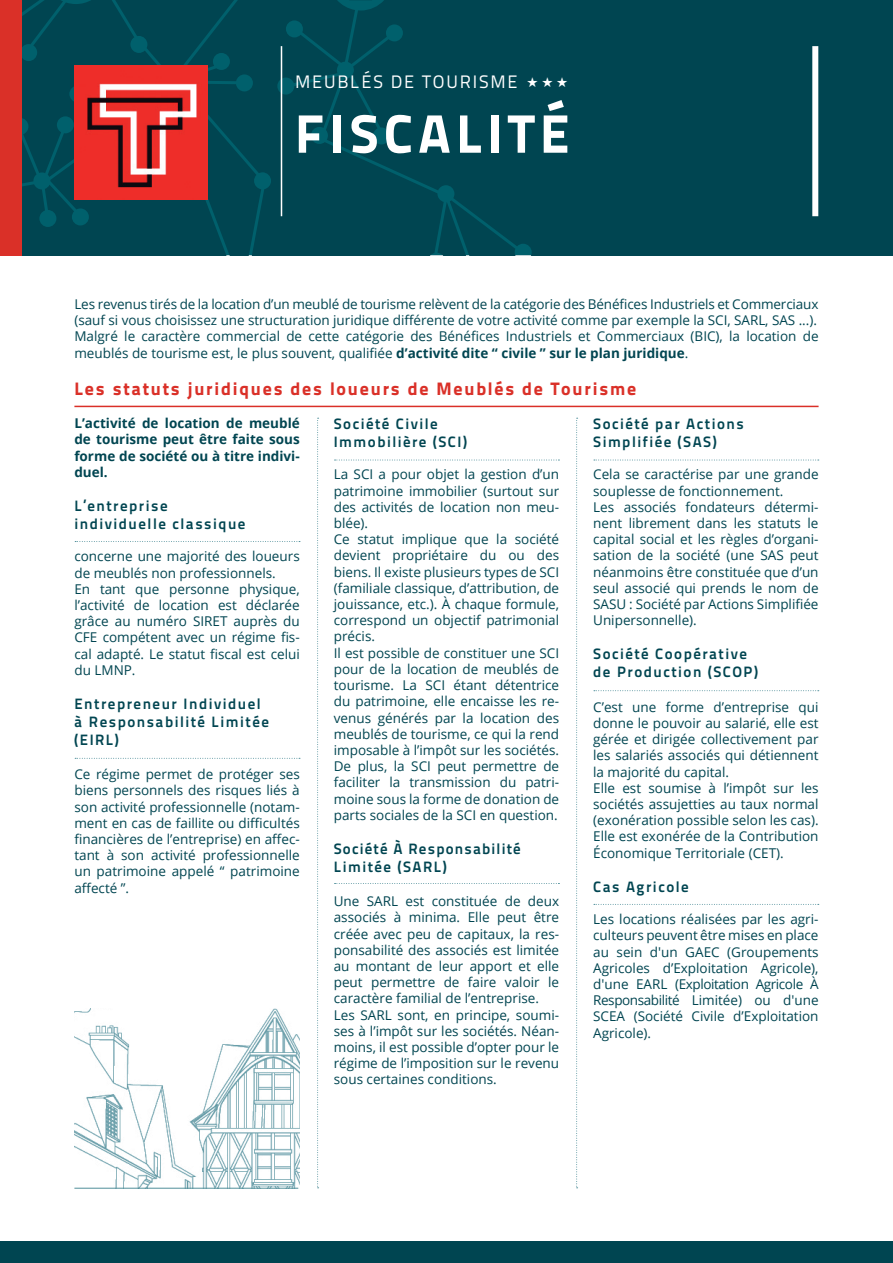
<style>
.page{position:relative;width:893px;height:1263px;background:#fff}
.page>*{position:absolute;margin:0;border:0;box-sizing:border-box;transform-origin:0 0}
.t1{font:800 54px "Titillium Text 22 L";letter-spacing:.1em;color:#fff}
.t2{font:800 18px "Titillium Text 22 L";letter-spacing:.1em;color:#da3028}
.t3{font:18px "Titillium Text 22 L";letter-spacing:.1em;color:#fff}
.t4{font:700 15px/18px "Titillium Text 22 L";letter-spacing:.1em;color:#004551}
.t5{font:700 15px/18px "Titillium Text 22 L";letter-spacing:.08em;color:#004551}
.t6{font:13.5px/16.2px "Open Sans";color:#004551}
.t7{font:700 13.5px/16.2px "Open Sans";color:#004551;text-align:justify}
.s1{font-weight:700}
</style>
<div class="page">
<div style="left:0;top:0;width:893px;height:255px;background:#004551"></div>
<svg style="left:0;top:255px;width:531px;height:206px"></svg>
<svg style="left:21px;top:0;width:511px;height:255px"></svg>
<div style="left:0;top:0;width:21px;height:255px;background:#da3028"></div>
<hr style="left:74px;top:406px;width:745px;height:1px;background:#da3028">
<hr style="left:281px;top:46px;width:1px;height:170px;background:#fff">
<div style="left:812px;top:46px;width:6px;height:170px;background:#fff"></div>
<svg style="left:75px;top:758px;width:225px;height:1px"></svg>
<svg style="left:75px;top:541px;width:225px;height:1px"></svg>
<svg style="left:317px;top:418px;width:2px;height:770px"></svg>
<svg style="left:576px;top:418px;width:2px;height:770px"></svg>
<svg style="left:594px;top:460px;width:225px;height:1px"></svg>
<svg style="left:594px;top:690px;width:225px;height:1px"></svg>
<svg style="left:594px;top:904px;width:225px;height:1px"></svg>
<svg style="left:335px;top:460px;width:224px;height:1px"></svg>
<svg style="left:335px;top:883px;width:224px;height:1px"></svg>
<div style="left:0;top:1242px;width:893px;height:21px;background:#004551"></div>
<img style="left:74px;top:66px;width:134px;height:133px">
<img style="left:74px;top:1008px;width:226px;height:180px">
<hr style="left:74px;top:1188px;width:224px;height:1px;background:#508f9a">
<svg style="left:527px;top:77px;width:5px;height:10px"></svg>
<h2 class="t3" style="left:295px;top:68px;width:224px">MEUBLÉS DE TOURISME</h2>
<h1 class="t1" style="left:295px;top:91px;width:277px">FISCALITÉ</h1>
<p class="t6" style="left:74px;top:296px;width:746px">Les revenus tirés de la location d’un meublé de tourisme relèvent de la catégorie des Bénéfices Industriels et Commerciaux (sauf si vous choisissez une structuration juridique différente de votre activité comme par exemple la SCI, SARL, SAS ...).<br>Malgré le caractère commercial de cette catégorie des Bénéfices Industriels et Commerciaux (BIC), la location de meublés de tourisme est, le plus souvent, qualifiée <span class="s1">d’activité dite “ civile ” sur le plan juridique</span>.</p>
<h2 class="t2" style="left:74px;top:375px;width:563px">Les statuts juridiques des loueurs de Meublés de Tourisme</h2>
<p class="t7" style="left:74px;top:415px;width:227px">L’activité de location de meublé de tourisme peut être faite sous forme de société ou à titre indivi&shy;duel.</p>
<p class="t4" style="left:74px;top:496px;width:173px">L’entreprise individuelle classique</p>
<p class="t6" style="left:74px;top:548px;width:227px">concerne une majorité des loueurs de meublés non professionnels.<br>En tant que personne physique, l’activité de location est déclarée grâce au numéro SIRET auprès du<br>CFE compétent avec un régime fis&shy;cal adapté. Le statut fiscal est celui du LMNP.</p>
<p class="t4" style="left:74px;top:694px;width:196px">Entrepreneur Individuel à Responsabilité Limitée (EIRL)</p>
<p class="t6" style="left:74px;top:766px;width:227px;text-align:justify">Ce régime permet de protéger ses biens personnels des risques liés à son activité professionnelle (notam&shy;ment en cas de faillite ou difficultés financières de l’entreprise) en affec&shy;tant à son activité professionnelle un patrimoine appelé “ patrimoine affecté ”.</p>
<p class="t4" style="left:334px;top:414px;width:135px">Société Civile<br>Immobilière (SCI)</p>
<p class="t6" style="left:334px;top:466px;width:227px">La SCI a pour objet la gestion d’un patrimoine immobilier (surtout sur des activités de location non meu&shy;blée).<br>Ce statut implique que la société devient propriétaire du ou des biens. Il existe plusieurs types de SCI (familiale classique, d’attribution, de jouissance, etc.). À chaque formule, correspond un objectif patrimonial précis.<br>Il est possible de constituer une SCI pour de la location de meublés de tourisme. La SCI étant détentrice du patrimoine, elle encaisse les re&shy;venus générés par la location des meublés de tourisme, ce qui la rend imposable à l’impôt sur les sociétés.<br>De plus, la SCI peut permettre de faciliter la transmission du patri&shy;moine sous la forme de donation de parts sociales de la SCI en question.</p>
<p class="t5" style="left:334px;top:839px;width:188px">Société À Responsabilité<br>Limitée (SARL)</p>
<p class="t6" style="left:334px;top:893px;width:227px">Une SARL est constituée de deux associés à minima. Elle peut être créée avec peu de capitaux, la res&shy;ponsabilité des associés est limitée au montant de leur apport et elle peut permettre de faire valoir le caractère familial de l’entreprise.<br>Les SARL sont, en principe, soumi&shy;ses à l’impôt sur les sociétés. Néan&shy;moins, il est possible d’opter pour le régime de l’imposition sur le revenu sous certaines conditions.</p>
<p class="t4" style="left:593px;top:414px;width:152px">Société par Actions<br>Simplifiée (SAS)</p>
<p class="t6" style="left:593px;top:466px;width:227px">Cela se caractérise par une grande souplesse de fonctionnement.<br>Les associés fondateurs détermi&shy;nent librement dans les statuts le capital social et les règles d’organi&shy;sation de la société (une SAS peut néanmoins être constituée que d’un seul associé qui prends le nom de<br>SASU : Société par Actions Simplifiée<br>Unipersonnelle).</p>
<p class="t4" style="left:593px;top:644px;width:166px">Société Coopérative de Production (SCOP)</p>
<p class="t6" style="left:593px;top:698px;width:227px">C’est une forme d’entreprise qui donne le pouvoir au salarié, elle est gérée et dirigée collectivement par les salariés associés qui détiennent la majorité du capital.<br>Elle est soumise à l’impôt sur les sociétés assujetties au taux normal (exonération possible selon les cas).<br>Elle est exonérée de la Contribution Économique Territoriale (CET).</p>
<p class="t4" style="left:593px;top:876px;width:97px">Cas Agricole</p>
<p class="t6" style="left:593px;top:911px;width:227px;text-align:justify">Les locations réalisées par les agri&shy;culteurs peuvent être mises en place au sein d'un GAEC (Groupements Agricoles d’Exploitation Agricole), d'une EARL (Exploitation Agricole À Responsabilité Limitée) ou d'une SCEA (Société Civile d’Exploitation Agricole).</p>
</div>
